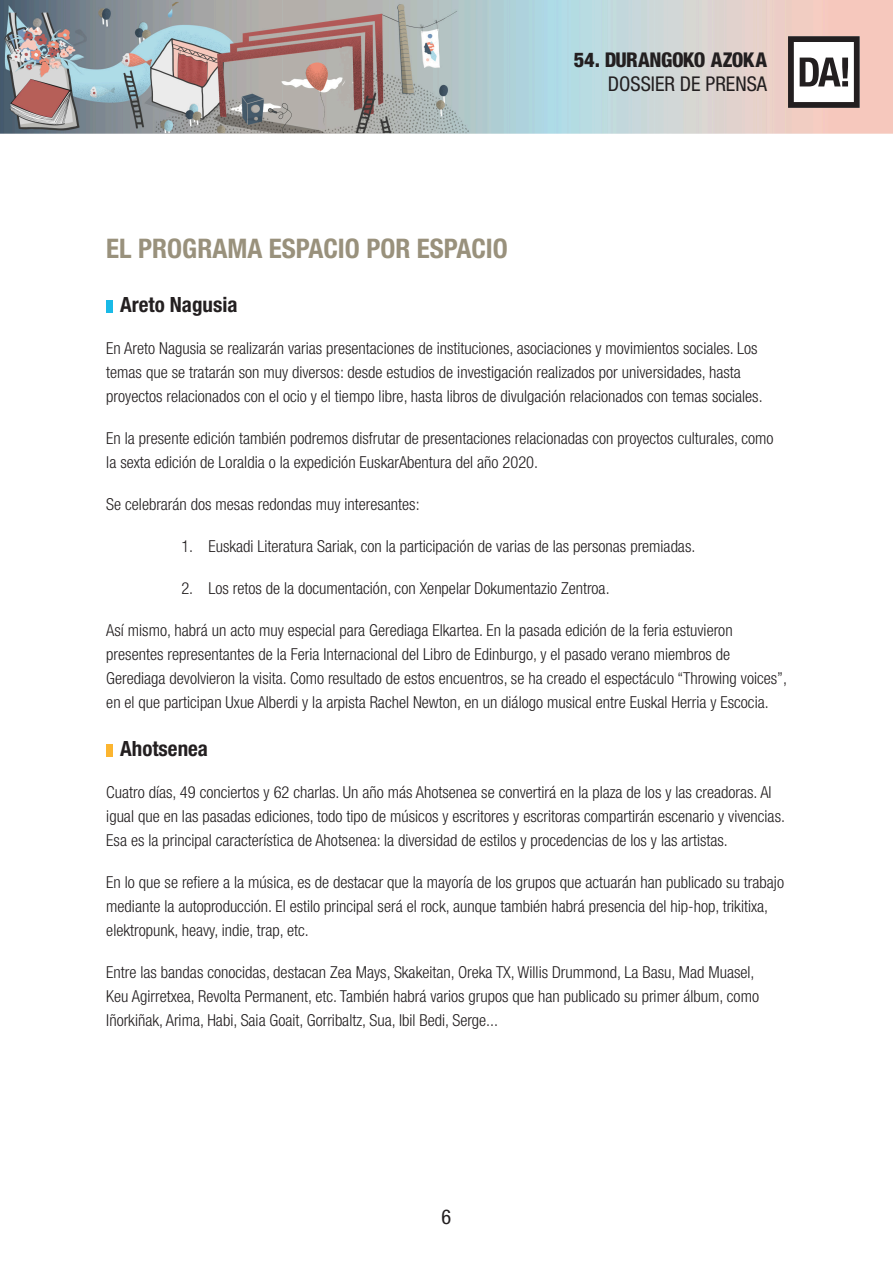
<style>
.page{position:relative;width:893px;height:1263px;background:#fff}
.page>*{position:absolute;margin:0;border:0;box-sizing:border-box;transform-origin:0 0}
.t1{font:700 condensed 27px "Helvetica Neue LT Pro";color:#99917c}
.t2{font:700 condensed 21px "Helvetica Neue LT Pro";color:#231f20}
.t3{font:800 condensed 20.4px "Helvetica Neue LT Pro";letter-spacing:-.02em;color:#231f20}
.t4{font:condensed 20.4px "Helvetica Neue LT Pro";color:#231f20}
.t5{font:300 condensed 16.5px/24px "Helvetica Neue LT Pro";color:#231f20}
</style>
<div class="page">
<img style="left:0;top:0;width:893px;height:134px">
<svg style="left:788px;top:36px;width:72px;height:72px"></svg>
<div style="left:106px;top:300px;width:6px;height:12px;background:#19bae7"></div>
<div style="left:106px;top:744px;width:6px;height:12px;background:#fcb530"></div>
<p class="t3" style="left:574px;top:47px;width:195px">54. DURANGOKO AZOKA</p>
<p class="t4" style="left:608px;top:72px;width:161px">DOSSIER DE PRENSA</p>
<p class="t1" style="left:106px;top:232px;width:403px">EL PROGRAMA ESPACIO POR ESPACIO</p>
<p class="t2" style="left:120px;top:292px;width:119px">Areto Nagusia</p>
<p class="t5" style="left:106px;top:336px;width:658px">En Areto Nagusia se realizarán varias presentaciones de instituciones, asociaciones y movimientos sociales. Los temas que se tratarán son muy diversos: desde estudios de investigación realizados por universidades, hasta proyectos relacionados con el ocio y el tiempo libre, hasta libros de divulgación relacionados con temas sociales.</p>
<p class="t5" style="left:106px;top:426px;width:669px">En la presente edición también podremos disfrutar de presentaciones relacionadas con proyectos culturales, como la sexta edición de Loraldia o la expedición EuskarAbentura del año 2020.</p>
<p class="t5" style="left:106px;top:492px;width:315px">Se celebrarán dos mesas redondas muy interesantes:</p>
<p class="t5" style="left:181px;top:534px;width:515px">1. Euskadi Literatura Sariak, con la participación de varias de las personas premiadas.</p>
<p class="t5" style="left:181px;top:576px;width:430px">2. Los retos de la documentación, con Xenpelar Dokumentazio Zentroa.</p>
<p class="t5" style="left:106px;top:618px;width:682px">Así mismo, habrá un acto muy especial para Gerediaga Elkartea. En la pasada edición de la feria estuvieron presentes representantes de la Feria Internacional del Libro de Edinburgo, y el pasado verano miembros de Gerediaga devolvieron la visita. Como resultado de estos encuentros, se ha creado el espectáculo “Throwing voices”, en el que participan Uxue Alberdi y la arpista Rachel Newton, en un diálogo musical entre Euskal Herria y Escocia.</p>
<p class="t2" style="left:120px;top:736px;width:89px">Ahotsenea</p>
<p class="t5" style="left:106px;top:780px;width:680px">Cuatro días, 49 conciertos y 62 charlas. Un año más Ahotsenea se convertirá en la plaza de los y las creadoras. Al igual que en las pasadas ediciones, todo tipo de músicos y escritores y escritoras compartirán escenario y vivencias.<br>Esa es la principal característica de Ahotsenea: la diversidad de estilos y procedencias de los y las artistas.</p>
<p class="t5" style="left:106px;top:870px;width:679px">En lo que se refiere a la música, es de destacar que la mayoría de los grupos que actuarán han publicado su trabajo mediante la autoproducción. El estilo principal será el rock, aunque también habrá presencia del hip-hop, trikitixa, elektropunk, heavy, indie, trap, etc.</p>
<p class="t5" style="left:106px;top:960px;width:654px">Entre las bandas conocidas, destacan Zea Mays, Skakeitan, Oreka TX, Willis Drummond, La Basu, Mad Muasel,<br>Keu Agirretxea, Revolta Permanent, etc. También habrá varios grupos que han publicado su primer álbum, como<br>Iñorkiñak, Arima, Habi, Saia Goait, Gorribaltz, Sua, Ibil Bedi, Serge...</p>
<p class="t4" style="left:442px;top:1204px;width:11px">6</p>
</div>
